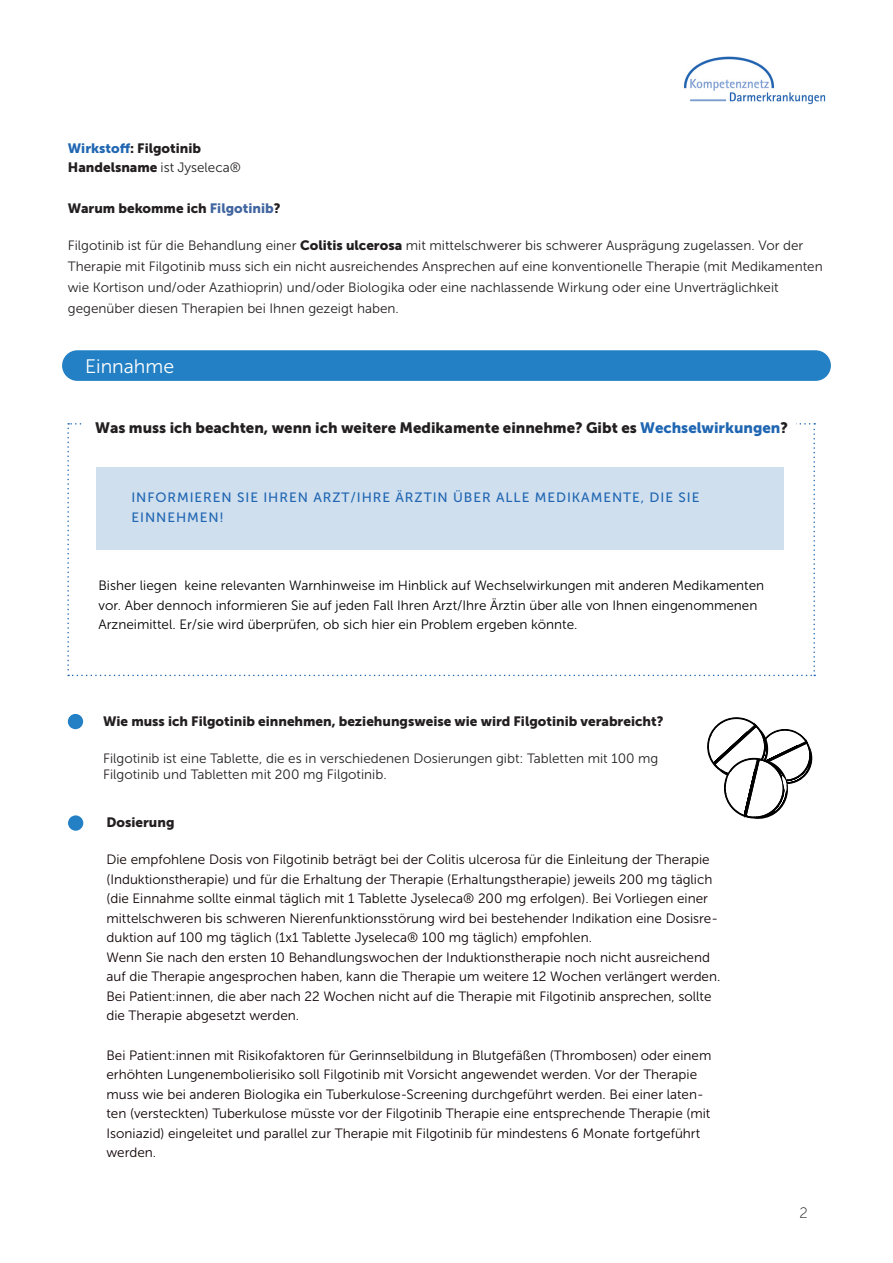
<style>
.page{position:relative;width:893px;height:1263px;background:#fff}
.page>*{position:absolute;margin:0;border:0;box-sizing:border-box;transform-origin:0 0}
.t1{font:19.5px "Museo Sans 300";color:#fff}
.t2{font:15px "Museo Sans 900";color:#231f20}
.t3{font:15px "Museo Sans 100";color:#231f20}
.t4{font:13.5px/19.5px "Museo Sans 300";color:#0e0003}
.t5{font:13.5px/21px "Museo Sans 300";color:#231f20}
.t6{font:13.5px/19.5px "Museo Sans 300";color:#000001}
.t7{font:13.5px "Museo Sans 900";color:#231f20}
.t8{font:13.5px/19.5px "Museo Sans 500";letter-spacing:.07em;color:#2066b2}
.s1{color:#2066b2}
.s2{font-family:"Museo Sans 900"}
.s3{color:#41659f}
</style>
<div class="page">
<img style="left:684px;top:56px;width:142px;height:49px">
<div style="left:62px;top:350px;width:769px;height:31px;background:#2380c4;border-radius:15px"></div>
<svg style="left:67px;top:423px;width:748px;height:253px"></svg>
<div style="left:96px;top:467px;width:687px;height:83px;background:#d0dfee"></div>
<div style="left:85px;top:419px;width:700px;height:8px;background:#fff"></div>
<div style="left:68px;top:714px;width:15px;height:15px;background:#2380c4;border-radius:50%"></div>
<div style="left:95px;top:421px;width:700px;height:14px;background:#fff"></div>
<svg style="left:707px;top:717px;width:105px;height:102px"></svg>
<div style="left:68px;top:815px;width:15px;height:16px;background:#2380c4;border-radius:50%"></div>
<p class="t7" style="left:68px;top:141px;width:135px"><span class="s1">Wirkstoff</span>: Filgotinib</p>
<p class="t5" style="left:68px;top:157px;width:175px"><span class="s2">Handelsname</span> ist Jyseleca®</p>
<p class="t7" style="left:68px;top:201px;width:214px">Warum bekomme ich <span class="s3">Filgotinib</span>?</p>
<p class="t5" style="left:68px;top:235px;width:756px">Filgotinib ist für die Behandlung einer <span class="s2">Colitis ulcerosa</span> mit mittelschwerer bis schwerer Ausprägung zugelassen. Vor der Therapie mit Filgotinib muss sich ein nicht ausreichendes Ansprechen auf eine konventionelle Therapie (mit Medikamenten wie Kortison und/oder Azathioprin) und/oder Biologika oder eine nachlassende Wirkung oder eine Unverträglichkeit gegenüber diesen Therapien bei Ihnen gezeigt haben.</p>
<p class="t1" style="left:85px;top:356px;width:91px">Einnahme</p>
<p class="t2" style="left:95px;top:419px;width:694px">Was muss ich beachten, wenn ich weitere Medikamente einnehme? Gibt es <span class="s1">Wechselwirkungen</span>?</p>
<p class="t8" style="left:131px;top:488px;width:569px">INFORMIEREN SIE IHREN ARZT/IHRE ÄRZTIN ÜBER ALLE MEDIKAMENTE, DIE SIE<br>EINNEHMEN!</p>
<p class="t6" style="left:99px;top:576px;width:667px">Bisher liegen keine relevanten Warnhinweise im Hinblick auf Wechselwirkungen mit anderen Medikamenten vor. Aber dennoch informieren Sie auf jeden Fall Ihren Arzt/Ihre Ärztin über alle von Ihnen eingenommenen<br>Arzneimittel. Er/sie wird überprüfen, ob sich hier ein Problem ergeben könnte.</p>
<p class="t7" style="left:103px;top:713px;width:562px">Wie muss ich Filgotinib einnehmen, beziehungsweise wie wird Filgotinib verabreicht?</p>
<p class="t5" style="left:103px;top:750px;width:557px;line-height:16.2px">Filgotinib ist eine Tablette, die es in verschiedenen Dosierungen gibt: Tabletten mit 100 mg<br>Filgotinib und Tabletten mit 200 mg Filgotinib.</p>
<p class="t7" style="left:106px;top:815px;width:70px">Dosierung</p>
<p class="t4" style="left:106px;top:850px;width:613px">Die empfohlene Dosis von Filgotinib beträgt bei der Colitis ulcerosa für die Einleitung der Therapie (Induktionstherapie) und für die Erhaltung der Therapie (Erhaltungstherapie) jeweils 200 mg täglich (die Einnahme sollte einmal täglich mit 1 Tablette Jyseleca® 200 mg erfolgen). Bei Vorliegen einer mittelschweren bis schweren Nierenfunktionsstörung wird bei bestehender Indikation eine Dosisre&shy;duktion auf 100 mg täglich (1x1 Tablette Jyseleca® 100 mg täglich) empfohlen.</p>
<p class="t4" style="left:106px;top:948px;width:615px">Wenn Sie nach den ersten 10 Behandlungswochen der Induktionstherapie noch nicht ausreichend auf die Therapie angesprochen haben, kann die Therapie um weitere 12 Wochen verlängert werden.<br>Bei Patient:innen, die aber nach 22 Wochen nicht auf die Therapie mit Filgotinib ansprechen, sollte die Therapie abgesetzt werden.</p>
<p class="t4" style="left:106px;top:1045px;width:606px">Bei Patient:innen mit Risikofaktoren für Gerinnselbildung in Blutgefäßen (Thrombosen) oder einem erhöhten Lungenembolierisiko soll Filgotinib mit Vorsicht angewendet werden. Vor der Therapie muss wie bei anderen Biologika ein Tuberkulose-Screening durchgeführt werden. Bei einer laten&shy;ten (versteckten) Tuberkulose müsste vor der Filgotinib Therapie eine entsprechende Therapie (mit Isoniazid) eingeleitet und parallel zur Therapie mit Filgotinib für mindestens 6 Monate fortgeführt werden.</p>
<p class="t3" style="left:800px;top:1205px;width:10px">2</p>
</div>
